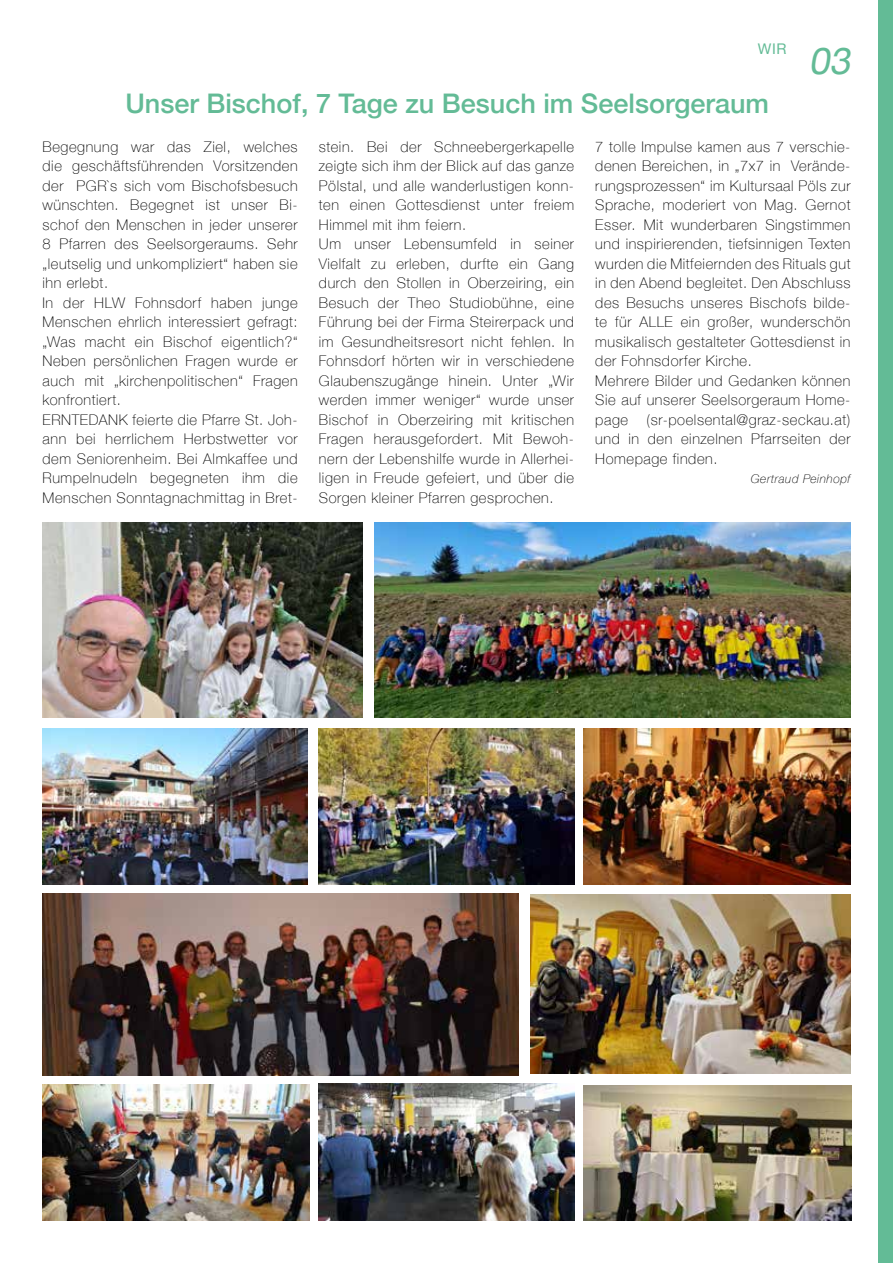
<style>
.page{position:relative;width:893px;height:1263px;background:#fff}
.page>*{position:absolute;margin:0;border:0;box-sizing:border-box;transform-origin:0 0}
.t1{font:italic 37.5px "Helvetica Neue";color:#63bb96}
.t2{font:500 27px "Helvetica Neue";color:#63bb96}
.t3{font:100 14.7px/19.5px "Helvetica Neue";letter-spacing:.04em;color:#000}
.t4{font:14.7px "Helvetica Neue";color:#63bb96}
.t5{font:italic 100 12px "Helvetica Neue";letter-spacing:.045em;color:#000}
</style>
<div class="page">
<div style="left:878px;top:0;width:15px;height:1263px;background:#63bb96"></div>
<img style="left:531px;top:894px;width:319px;height:180px">
<img style="left:319px;top:1084px;width:255px;height:136px">
<img style="left:43px;top:894px;width:476px;height:181px">
<img style="left:43px;top:522px;width:319px;height:195px">
<img style="left:374px;top:522px;width:476px;height:195px">
<img style="left:319px;top:729px;width:255px;height:156px">
<img style="left:43px;top:729px;width:265px;height:156px">
<img style="left:584px;top:729px;width:266px;height:156px">
<img style="left:584px;top:1085px;width:268px;height:135px">
<img style="left:43px;top:1084px;width:267px;height:136px">
<p class="t4" style="left:758px;top:38px;width:30px">WIR</p>
<h2 class="t2" style="left:125px;top:81px;width:645px">Unser Bischof, 7 Tage zu Besuch im Seelsorgeraum</h2>
<p class="t3" style="left:43px;top:136px;width:257px">Begegnung war das Ziel, welches die geschäftsführenden Vorsitzenden der PGR`s sich vom Bischofsbesuch wünschten. Begegnet ist unser Bi&shy;schof den Menschen in jeder unserer 8 Pfarren des Seelsorgeraums. Sehr „leutselig und unkompliziert“ haben sie ihn erlebt.<br>In der HLW Fohnsdorf haben junge Menschen ehrlich interessiert gefragt: „Was macht ein Bischof eigentlich?“ Neben persönlichen Fragen wurde er auch mit „kirchenpolitischen“ Fragen konfrontiert.<br>ERNTEDANK feierte die Pfarre St. Joh&shy;ann bei herrlichem Herbstwetter vor dem Seniorenheim. Bei Almkaffee und Rumpelnudeln begegneten ihm die Menschen Sonntagnachmittag in Bret-</p>
<p class="t3" style="left:319px;top:136px;width:257px">stein. Bei der Schneebergerkapelle zeigte sich ihm der Blick auf das ganze Pölstal, und alle wanderlustigen konn&shy;ten einen Gottesdienst unter freiem Himmel mit ihm feiern.<br>Um unser Lebensumfeld in seiner Vielfalt zu erleben, durfte ein Gang durch den Stollen in Oberzeiring, ein Besuch der Theo Studiobühne, eine Führung bei der Firma Steirerpack und im Gesundheitsresort nicht fehlen. In Fohnsdorf hörten wir in verschiedene Glaubenszugänge hinein. Unter „Wir werden immer weniger“ wurde unser Bischof in Oberzeiring mit kritischen Fragen herausgefordert. Mit Bewoh&shy;nern der Lebenshilfe wurde in Allerhei&shy;ligen in Freude gefeiert, und über die Sorgen kleiner Pfarren gesprochen.</p>
<p class="t3" style="left:595px;top:136px;width:257px">7 tolle Impulse kamen aus 7 verschie&shy;denen Bereichen, in „7x7 in Verände&shy;rungsprozessen“ im Kultursaal Pöls zur Sprache, moderiert von Mag. Gernot Esser. Mit wunderbaren Singstimmen und inspirierenden, tiefsinnigen Texten wurden die Mitfeiernden des Rituals gut in den Abend begleitet. Den Abschluss des Besuchs unseres Bischofs bilde&shy;te für ALLE ein großer, wunderschön musikalisch gestalteter Gottesdienst in der Fohnsdorfer Kirche.<br>Mehrere Bilder und Gedanken können Sie auf unserer Seelsorgeraum Home&shy;page</p>
<h1 class="t1" style="left:809px;top:33px;width:52px">03</h1>
<p class="t3" style="left:595px;top:409px;width:257px;text-align:justify;text-indent:51px">(sr-poelsental@graz-seckau.at) und in den einzelnen Pfarrseiten der Homepage finden.</p>
<p class="t5" style="left:751px;top:470px;width:101px">Gertraud Peinhopf</p>
</div>
